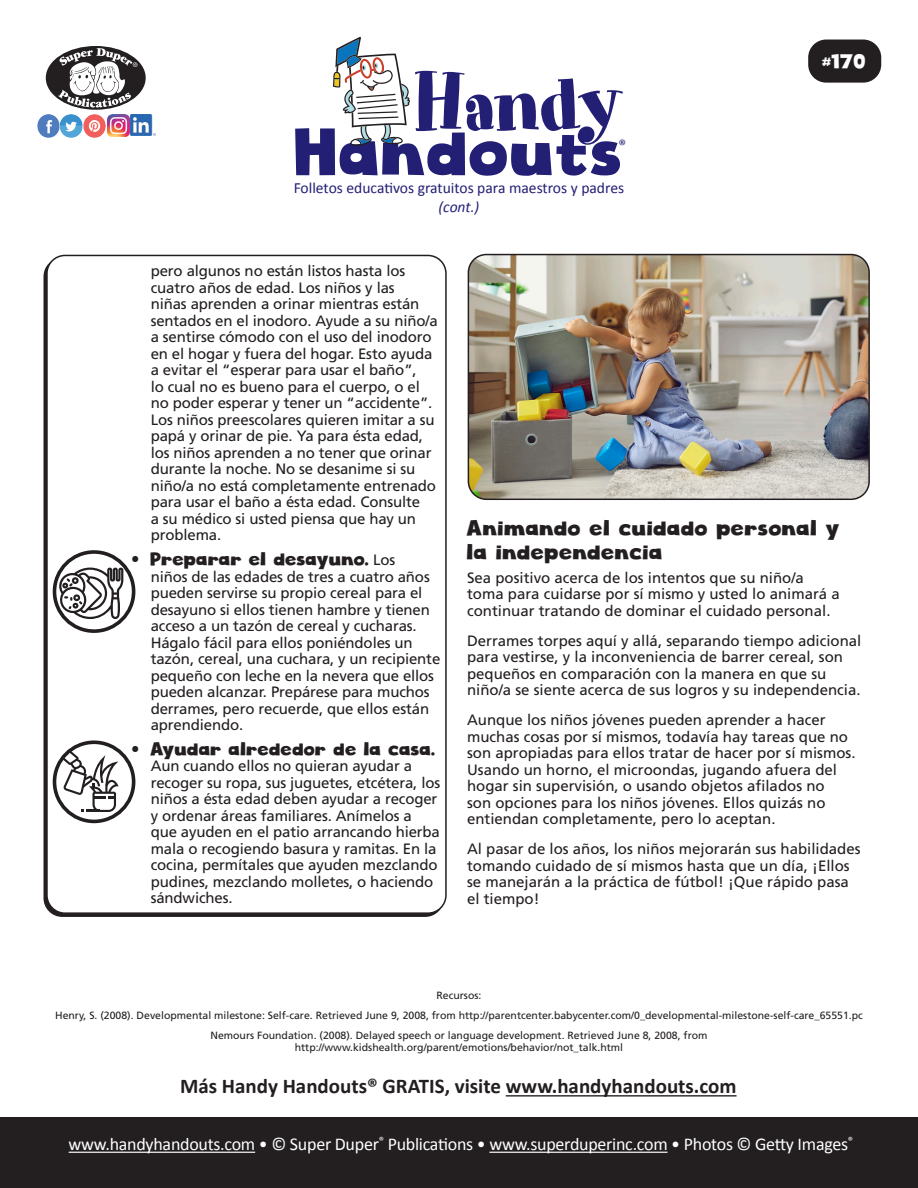
<style>
.page{position:relative;width:918px;height:1188px;background:#fff}
.page>*{position:absolute;margin:0;border:0;box-sizing:border-box;transform-origin:0 0}
.t1{font:79.2px "Art Department JNL";letter-spacing:-.03em;color:#231f75}
.t2{font:64.8px "Cloudy Witha Chanceof Love";color:#231f75}
.HH_TEXT{font:700 21px "Calibri";color:#231f20}
.HH_Headers{font:21px/24px "Cloudy Witha Chanceof Love";color:#231f20}
.t3{font:19.5px "Cloudy Witha Chanceof Love";color:#fff}
.t4{font:18px "Calibri";letter-spacing:-.015em;color:#fff}
.t5{font:18px "Cloudy Witha Chanceof Love";letter-spacing:-.01em;color:#231f20}
.t6{font:15.6px "Calibri";color:#231f75}
.t7{font:italic 15.6px "Calibri";color:#231f75}
.t8{font:15.15px "Calibri";color:#231f75}
.HH_Text{font:15px/16.5px "Frutiger";letter-spacing:-.01em;color:#231f20}
.HH_Title{font:10.5px/12.6px "Frutiger";color:#231f20;text-align:center}
.s1{font-family:"Frutiger";font-size:15px}
</style>
<div class="page">
<div style="left:46px;top:255px;width:401px;height:659px;border:2px solid #231f20;border-radius:18px"></div>
<img style="left:468px;top:255px;width:401px;height:244px">
<div style="left:468px;top:254px;width:402px;height:246px;border:2px solid #231f20;border-radius:18px"></div>
<div style="left:808px;top:40px;width:73px;height:43px;background:#231f20;border-radius:18px"></div>
<div style="left:46px;top:46px;width:100px;height:64px;background:#231f20;border-radius:50%"></div>
<svg style="left:58px;top:48px;width:80px;height:60px"></svg>
<img style="left:37px;top:115px;width:92px;height:22px">
<img style="left:131px;top:115px;width:24px;height:21px">
<hr style="left:506px;top:1095px;width:231px;height:2px;background:#231f20">
<div style="left:0;top:1118px;width:918px;height:70px;background:#231f20"></div>
<hr style="left:69px;top:1152px;width:186px;height:1px;background:#fff">
<hr style="left:489px;top:1152px;width:179px;height:1px;background:#fff">
<svg style="left:333px;top:37px;width:77px;height:109px"></svg>
<svg style="left:58px;top:568px;width:65px;height:51px"></svg>
<div style="left:53px;top:550px;width:82px;height:83px;border:4px solid #231f20;border-radius:50%"></div>
<svg style="left:61px;top:750px;width:58px;height:62px"></svg>
<div style="left:53px;top:740px;width:82px;height:83px;border:4px solid #231f20;border-radius:50%"></div>
<p class="t1" style="left:412px;top:56px;width:213px">Handy</p>
<p class="t6" style="left:294px;top:177px;width:332px">Folletos educativos gratuitos para maestros y padres</p>
<p class="t7" style="left:439px;top:196px;width:42px">(cont.)</p>
<p class="t2" style="left:296px;top:112px;width:331px">Handouts</p>
<p class="t8" style="left:618px;top:135px;width:9px">®</p>
<p class="t3" style="left:823px;top:49px;width:45px">#170</p>
<p class="HH_Text" style="left:151px;top:263px;width:289px">pero algunos no están listos hasta los cuatro años de edad. Los niños y las<br>niñas aprenden a orinar mientras están sentados en el inodoro. Ayude a su niño/a a sentirse cómodo con el uso del inodoro en el hogar y fuera del hogar. Esto ayuda a evitar el “esperar para usar el baño”,<br>lo cual no es bueno para el cuerpo, o el no poder esperar y tener un “accidente”.<br>Los niños preescolares quieren imitar a su papá y orinar de pie. Ya para ésta edad, los niños aprenden a no tener que orinar durante la noche. No se desanime si su niño/a no está completamente entrenado para usar el baño a ésta edad. Consulte<br>a su médico si usted piensa que hay un problema.</p>
<p class="t5" style="left:133px;top:548px;width:264px">• Preparar el desayuno. <span class="s1">Los</span></p>
<p class="HH_Text" style="left:151px;top:568px;width:291px">niños de las edades de tres a cuatro años pueden servirse su propio cereal para el desayuno si ellos tienen hambre y tienen acceso a un tazón de cereal y cucharas.<br>Hágalo fácil para ellos poniéndoles un tazón, cereal, una cuchara, y un recipiente pequeño con leche en la nevera que ellos pueden alcanzar. Prepárese para muchos derrames, pero recuerde, que ellos están aprendiendo.</p>
<p class="t5" style="left:133px;top:738px;width:304px">• Ayudar alrededor de la casa.</p>
<p class="HH_Text" style="left:151px;top:758px;width:291px">Aun cuando ellos no quieran ayudar a recoger su ropa, sus juguetes, etcétera, los niños a ésta edad deben ayudar a recoger y ordenar áreas familiares. Anímelos a que ayuden en el patio arrancando hierba mala o recogiendo basura y ramitas. En la cocina, permítales que ayuden mezclando pudines, mezclando molletes, o haciendo sándwiches.</p>
<p class="HH_Headers" style="left:467px;top:517px;width:375px">Animando el cuidado personal y la independencia</p>
<p class="HH_Text" style="left:467px;top:569px;width:374px">Sea positivo acerca de los intentos que su niño/a toma para cuidarse por sí mismo y usted lo animará a continuar tratando de dominar el cuidado personal.</p>
<p class="HH_Text" style="left:467px;top:632px;width:396px">Derrames torpes aquí y allá, separando tiempo adicional para vestirse, y la inconveniencia de barrer cereal, son pequeños en comparación con la manera en que su niño/a se siente acerca de sus logros y su independencia.</p>
<p class="HH_Text" style="left:467px;top:712px;width:390px">Aunque los niños jóvenes pueden aprender a hacer muchas cosas por sí mismos, todavía hay tareas que no son apropiadas para ellos tratar de hacer por sí mismos.<br>Usando un horno, el microondas, jugando afuera del hogar sin supervisión, o usando objetos afilados no<br>son opciones para los niños jóvenes. Ellos quizás no entiendan completamente, pero lo aceptan.</p>
<p class="HH_Text" style="left:467px;top:841px;width:395px">Al pasar de los años, los niños mejorarán sus habilidades tomando cuidado de sí mismos hasta que un día, ¡Ellos se manejarán a la práctica de fútbol! ¡Que rápido pasa el tiempo!</p>
<p class="HH_Title" style="left:437px;top:989px;width:46px">Recursos:</p>
<p class="HH_Title" style="left:55px;top:1009px;width:809px">Henry, S. (2008). Developmental milestone: Self-care. Retrieved June 9, 2008, from http://parentcenter.babycenter.com/0_developmental-milestone-self-care_65551.pc</p>
<p class="HH_Title" style="left:210px;top:1029px;width:499px">Nemours Foundation. (2008). Delayed speech or language development. Retrieved June 8, 2008, from http://www.kidshealth.org/parent/emotions/behavior/not_talk.html</p>
<p class="HH_TEXT" style="left:180px;top:1072px;width:558px">Más Handy Handouts® GRATIS, visite www.handyhandouts.com</p>
<p class="t4" style="left:69px;top:1132px;width:786px">www.handyhandouts.com • © Super Duper<sup>®</sup> Publications • www.superduperinc.com • Photos © Getty Images<sup>®</sup></p>
</div>
